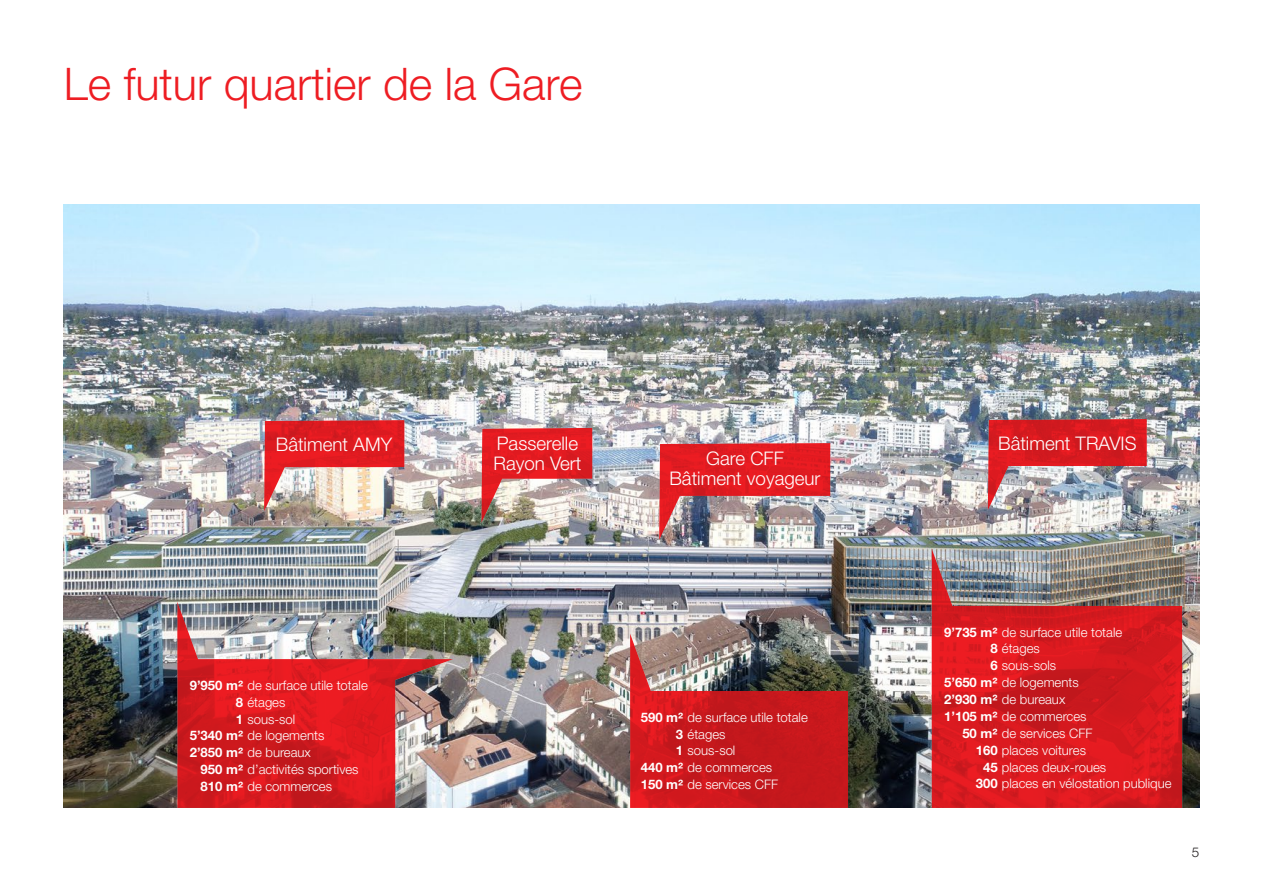
<style>
.page{position:relative;width:1263px;height:893px;background:#fff}
.page>*{position:absolute;margin:0;border:0;box-sizing:border-box;transform-origin:0 0}
.t1{font:300 45px "Helvetica Neue LT Std";color:#ee1d23}
.t2{font:300 18.75px "Helvetica Neue LT Std";color:#fff}
.t3{font:300 13.5px "Helvetica Neue LT Std";color:#231f20}
.t4{font:300 13.2px "Helvetica Neue LT Std";color:#fff}
.s1{font-weight:700}
</style>
<div class="page">
<img style="left:64px;top:204px;width:1135px;height:604px">
<img style="left:264px;top:420px;width:140px;height:91px">
<img style="left:481px;top:428px;width:111px;height:95px">
<img style="left:659px;top:443px;width:171px;height:97px">
<img style="left:988px;top:419px;width:159px;height:91px">
<svg style="left:932px;top:549px;width:250px;height:259px;background:#c73135"></svg>
<img style="left:630px;top:634px;width:218px;height:174px">
<img style="left:177px;top:602px;width:276px;height:206px">
<p class="t1" style="left:64px;top:57px;width:520px">Le futur quartier de la Gare</p>
<p class="t2" style="left:276px;top:432px;width:118px">Bâtiment AMY</p>
<p class="t2" style="left:497px;top:432px;width:83px">Passerelle</p>
<p class="t2" style="left:493px;top:452px;width:89px">Rayon Vert</p>
<p class="t2" style="left:706px;top:446px;width:79px">Gare CFF</p>
<p class="t2" style="left:669px;top:467px;width:153px">Bâtiment voyageur</p>
<p class="t4" style="left:190px;top:677px;width:180px"><span class="s1">9’950 m²</span> de surface utile totale</p>
<p class="t4" style="left:236px;top:694px;width:51px"><span class="s1">8</span> étages</p>
<p class="t4" style="left:236px;top:711px;width:61px"><span class="s1">1</span> sous-sol</p>
<p class="t4" style="left:190px;top:728px;width:136px"><span class="s1">5’340 m²</span> de logements</p>
<p class="t4" style="left:190px;top:744px;width:123px"><span class="s1">2’850 m²</span> de bureaux</p>
<p class="t4" style="left:201px;top:761px;width:159px"><span class="s1">950 m²</span> d’activités sportives</p>
<p class="t4" style="left:201px;top:778px;width:133px"><span class="s1">810 m²</span> de commerces</p>
<p class="t4" style="left:641px;top:709px;width:169px"><span class="s1">590 m²</span> de surface utile totale</p>
<p class="t4" style="left:676px;top:726px;width:51px"><span class="s1">3</span> étages</p>
<p class="t4" style="left:676px;top:743px;width:61px"><span class="s1">1</span> sous-sol</p>
<p class="t4" style="left:641px;top:759px;width:133px"><span class="s1">440 m²</span> de commerces</p>
<p class="t4" style="left:641px;top:776px;width:139px"><span class="s1">150 m²</span> de services CFF</p>
<p class="t2" style="left:998px;top:431px;width:140px">Bâtiment TRAVIS</p>
<p class="t4" style="left:944px;top:624px;width:180px"><span class="s1">9’735 m²</span> de surface utile totale</p>
<p class="t4" style="left:990px;top:641px;width:51px"><span class="s1">8</span> étages</p>
<p class="t4" style="left:990px;top:658px;width:67px"><span class="s1">6</span> sous-sols</p>
<p class="t4" style="left:944px;top:674px;width:136px"><span class="s1">5’650 m²</span> de logements</p>
<p class="t4" style="left:944px;top:691px;width:123px"><span class="s1">2’930 m²</span> de bureaux</p>
<p class="t4" style="left:944px;top:708px;width:144px"><span class="s1">1’105 m²</span> de commerces</p>
<p class="t4" style="left:962px;top:725px;width:132px"><span class="s1">50 m²</span> de services CFF</p>
<p class="t4" style="left:976px;top:742px;width:112px"><span class="s1">160</span> places voitures</p>
<p class="t4" style="left:983px;top:759px;width:125px"><span class="s1">45</span> places deux-roues</p>
<p class="t4" style="left:976px;top:776px;width:197px"><span class="s1">300</span> places en vélostation publique</p>
<p class="t3" style="left:1192px;top:844px;width:9px">5</p>
</div>
